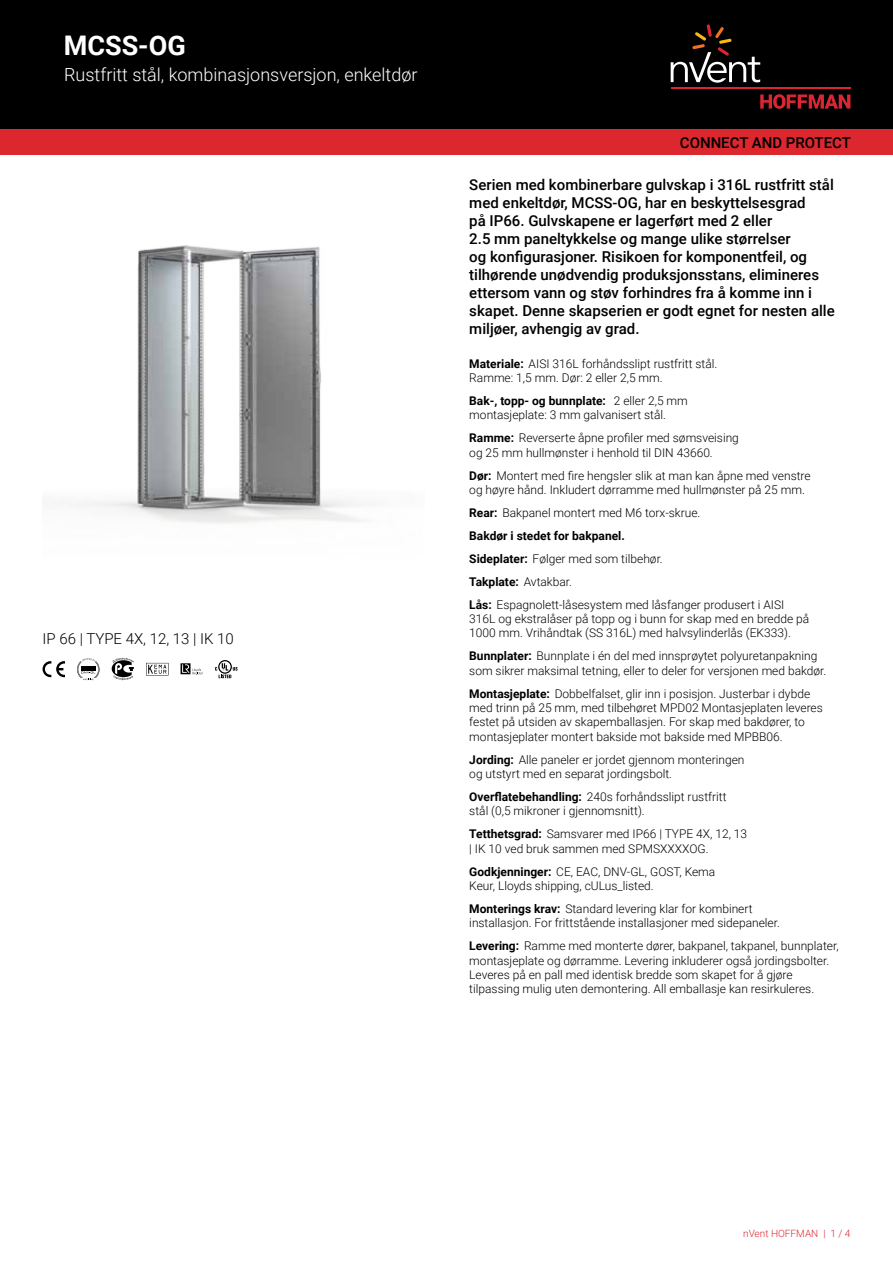
<style>
.page{position:relative;width:893px;height:1263px;background:#fff}
.page>*{position:absolute;margin:0;border:0;box-sizing:border-box;transform-origin:0 0}
.t1{font:700 27px "Roboto";color:#fff}
.t2{font:300 18px "Roboto";color:#fff}
.t3{font:500 15px/18px "Roboto";color:#000}
.t4{font:300 15px "Roboto";color:#000}
.t5{font:300 12px/14.4px "Roboto";color:#000}
.t6{font:300 10.05px "Roboto";color:#dc272e}
.s1{font-weight:700}
</style>
<div class="page">
<div style="left:0;top:0;width:893px;height:129px;background:#000"></div>
<svg style="left:760px;top:94px;width:90px;height:15px"></svg>
<hr style="left:671px;top:88px;width:179px;height:1px;background:#d92632">
<svg style="left:671px;top:24px;width:89px;height:59px"></svg>
<div style="left:0;top:129px;width:893px;height:26px;background:#dc272e"></div>
<img style="left:75px;top:245px;width:289px;height:279px">
<svg style="left:43px;top:661px;width:22px;height:16px"></svg>
<svg style="left:77px;top:658px;width:23px;height:22px"></svg>
<svg style="left:112px;top:658px;width:22px;height:22px"></svg>
<svg style="left:146px;top:663px;width:23px;height:12px"></svg>
<svg style="left:181px;top:663px;width:22px;height:12px"></svg>
<svg style="left:215px;top:660px;width:23px;height:18px"></svg>
<h1 class="t1" style="left:64px;top:27px;width:124px">MCSS-OG</h1>
<h2 class="t2" style="left:64px;top:62px;width:355px">Rustfritt stål, kombinasjonsversjon, enkeltdør</h2>
<p class="t4" style="left:43px;top:628px;width:193px">IP 66 | TYPE 4X, 12, 13 | IK 10</p>
<p class="t3" style="left:680px;top:133px;width:173px">CONNECT AND PROTECT</p>
<p class="t3" style="left:469px;top:175px;width:367px">Serien med kombinerbare gulvskap i 316L rustfritt stål med enkeltdør, MCSS-OG, har en beskyttelsesgrad<br>på IP66. Gulvskapene er lagerført med 2 eller<br>2.5 mm paneltykkelse og mange ulike størrelser<br>og konfigurasjoner. Risikoen for komponentfeil, og tilhørende unødvendig produksjonsstans, elimineres ettersom vann og støv forhindres fra å komme inn i skapet. Denne skapserien er godt egnet for nesten alle miljøer, avhengig av grad.</p>
<p class="t5" style="left:469px;top:356px;width:250px"><span class="s1">Materiale:</span> AISI 316L forhåndsslipt rustfritt stål.<br>Ramme: 1,5 mm. Dør: 2 eller 2,5 mm.</p>
<p class="t5" style="left:469px;top:393px;width:220px"><span class="s1">Bak-, topp- og bunnplate:</span> 2 eller 2,5 mm montasjeplate: 3 mm galvanisert stål.</p>
<p class="t5" style="left:469px;top:430px;width:271px"><span class="s1">Ramme:</span> Reverserte åpne profiler med sømsveising og 25 mm hullmønster i henhold til DIN 43660.</p>
<p class="t5" style="left:469px;top:468px;width:343px"><span class="s1">Dør:</span> Montert med fire hengsler slik at man kan åpne med venstre og høyre hånd. Inkludert dørramme med hullmønster på 25 mm.</p>
<p class="t5" style="left:469px;top:501px;width:317px;line-height:23px"><span class="s1">Rear:</span> Bakpanel montert med M6 torx-skrue.<br><span class="s1">Bakdør i stedet for bakpanel.<br>Sideplater:</span> Følger med som tilbehør.<br><span class="s1">Takplate:</span> Avtakbar.<br><span class="s1">Lås:</span> Espagnolett-låsesystem med låsfanger produsert i AISI</p>
<p class="t5" style="left:469px;top:611px;width:342px">316L og ekstralåser på topp og i bunn for skap med en bredde på<br>1000 mm. Vrihåndtak (SS 316L) med halvsylinderlås (EK333).</p>
<p class="t5" style="left:469px;top:648px;width:359px"><span class="s1">Bunnplater:</span> Bunnplate i én del med innsprøytet polyuretanpakning som sikrer maksimal tetning, eller to deler for versjonen med bakdør.</p>
<p class="t5" style="left:469px;top:686px;width:355px"><span class="s1">Montasjeplate:</span> Dobbelfalset, glir inn i posisjon. Justerbar i dybde med trinn på 25 mm, med tilbehøret MPD02 Montasjeplaten leveres festet på utsiden av skapemballasjen. For skap med bakdører, to montasjeplater montert bakside mot bakside med MPBB06.</p>
<p class="t5" style="left:469px;top:752px;width:277px"><span class="s1">Jording:</span> Alle paneler er jordet gjennom monteringen og utstyrt med en separat jordingsbolt.</p>
<p class="t5" style="left:469px;top:789px;width:259px"><span class="s1">Overflatebehandling:</span> 240s forhåndsslipt rustfritt stål (0,5 mikroner i gjennomsnitt).</p>
<p class="t5" style="left:469px;top:826px;width:279px"><span class="s1">Tetthetsgrad:</span> Samsvarer med IP66 | TYPE 4X, 12, 13 | IK 10 ved bruk sammen med SPMSXXXXOG.</p>
<p class="t5" style="left:469px;top:864px;width:248px"><span class="s1">Godkjenninger:</span> CE, EAC, DNV-GL, GOST, Kema<br>Keur, Lloyds shipping, cULus_listed.</p>
<p class="t5" style="left:469px;top:901px;width:312px"><span class="s1">Monterings krav:</span> Standard levering klar for kombinert installasjon. For frittstående installasjoner med sidepaneler.</p>
<p class="t5" style="left:469px;top:938px;width:371px"><span class="s1">Levering:</span> Ramme med monterte dører, bakpanel, takpanel, bunnplater, montasjeplate og dørramme. Levering inkluderer også jordingsbolter.<br>Leveres på en pall med identisk bredde som skapet for å gjøre tilpassing mulig uten demontering. All emballasje kan resirkuleres.</p>
<p class="t6" style="left:743px;top:1226px;width:109px">nVent HOFFMAN | 1 / 4</p>
</div>
